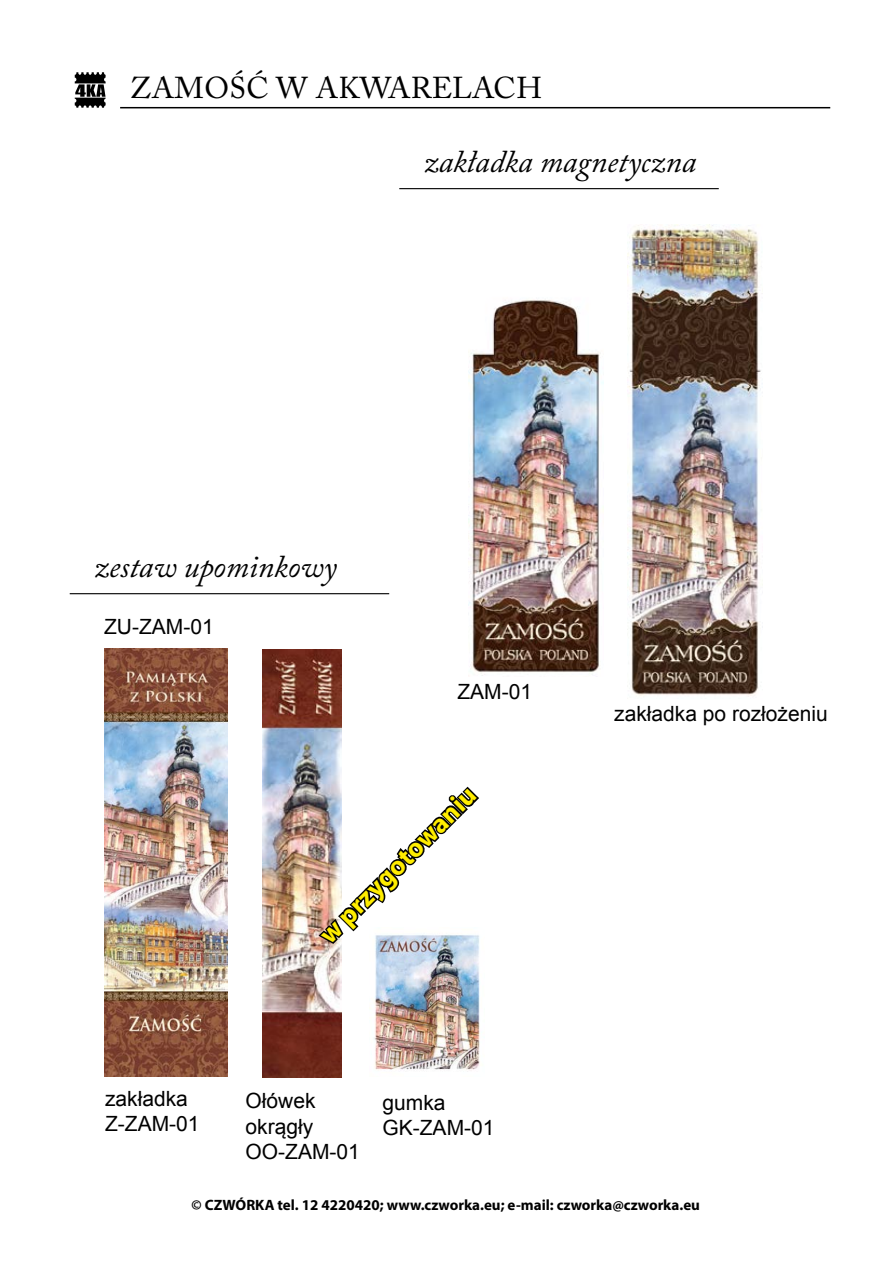
<style>
.page{position:relative;width:893px;height:1263px;background:#fff}
.page>*{position:absolute;margin:0;border:0;box-sizing:border-box;transform-origin:0 0}
.t1{font:italic 31.5px "Adobe Caslon Pro";color:#000}
.t2{font:30px "Adobe Caslon Pro";letter-spacing:.015em;color:#000}
.t3{font:700 27px "Myriad Pro";color:#ffed00}
.t4{font:21px/25.2px "Arial";color:#000}
.t5{font:700 15px "Myriad Pro";color:#000}
</style>
<div class="page">
<svg style="left:75px;top:72px;width:31px;height:36px"></svg>
<hr style="left:399px;top:188px;width:320px;height:1px;background:#000">
<hr style="left:70px;top:593px;width:319px;height:1px;background:#000">
<img style="left:468px;top:300px;width:136px;height:376px">
<img style="left:627px;top:224px;width:134px;height:473px">
<img style="left:104px;top:648px;width:124px;height:428px">
<img style="left:263px;top:649px;width:79px;height:428px">
<img style="left:374px;top:946px;width:106px;height:124px">
<svg style="left:317px;top:784px;width:162px;height:162px"></svg>
<hr style="left:120px;top:107px;width:710px;height:1px;background:#000">
<h2 class="t2" style="left:130px;top:70px;width:413px">ZAMOŚĆ W AKWARELACH</h2>
<h1 class="t1" style="left:424px;top:143px;width:274px">zakładka magnetyczna</h1>
<h1 class="t1" style="left:94px;top:548px;width:244px">zestaw upominkowy</h1>
<p class="t4" style="left:104px;top:614px;width:111px">ZU-ZAM-01</p>
<p class="t4" style="left:457px;top:679px;width:76px">ZAM-01</p>
<p class="t4" style="left:614px;top:702px;width:215px">zakładka po rozłożeniu</p>
<p class="t3" style="left:311px;top:926px;width:211px;rotate:-45deg">w przygotowaniu</p>
<p class="t4" style="left:105px;top:1086px;width:96px">zakładka<br>Z-ZAM-01</p>
<p class="t4" style="left:246px;top:1088px;width:116px">Ołówek okrągły<br>OO-ZAM-01</p>
<p class="t4" style="left:382px;top:1090px;width:114px">gumka<br>GK-ZAM-01</p>
<p class="t5" style="left:192px;top:1195px;width:510px">© CZWÓRKA tel. 12 4220420; www.czworka.eu; e-mail: czworka@czworka.eu</p>
</div>
